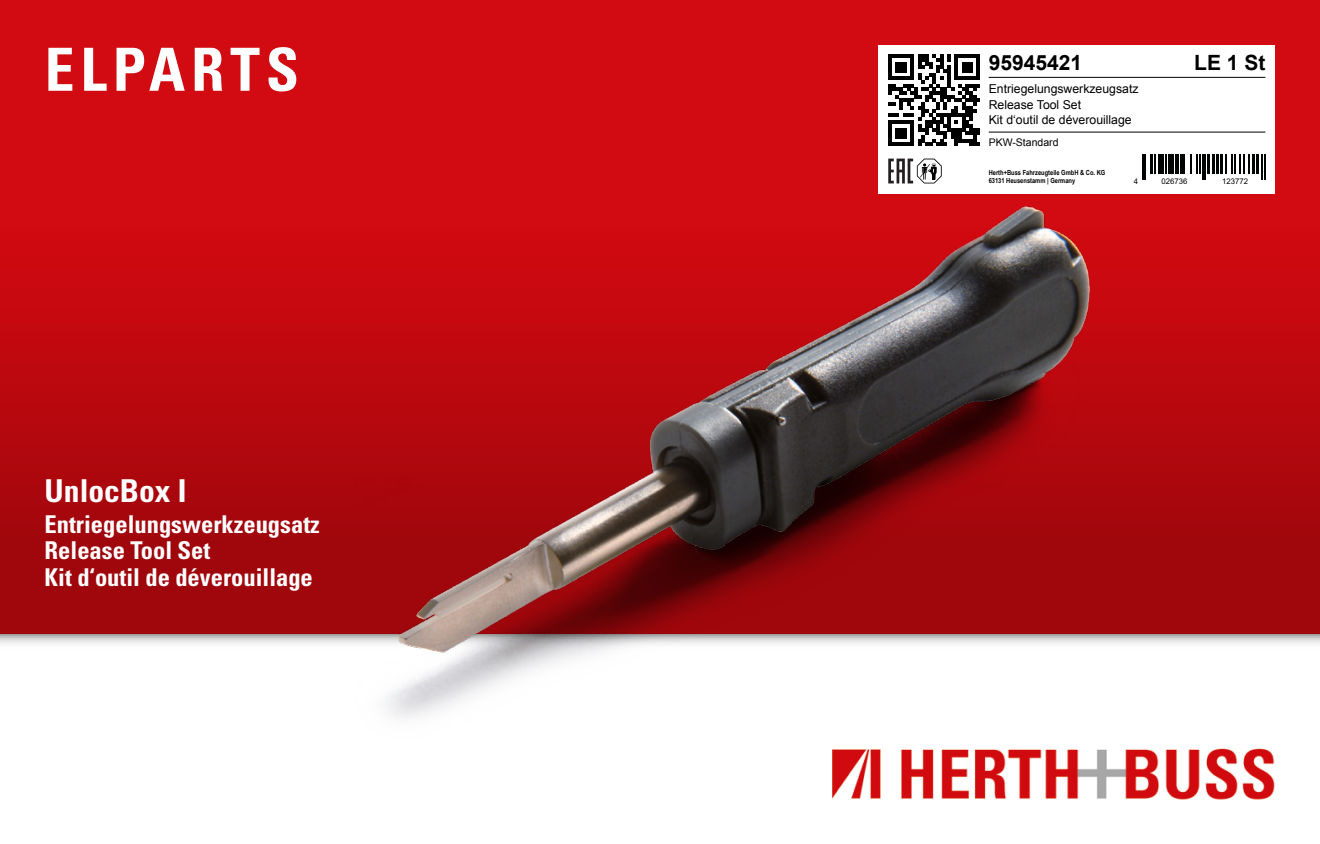
<style>
.page{position:relative;width:1320px;height:844px;background:#fff}
.page>*{position:absolute;margin:0;border:0;box-sizing:border-box;transform-origin:0 0}
.t1{font:700 condensed 59.5px "Univers";letter-spacing:.1em;color:#fff}
.t2{font:700 condensed 31.5px "Univers";color:#fff}
.t3{font:700 condensed 24.5px/26.2px "Univers";color:#fff}
.t4{font:700 21px "Arial";color:#000}
.t5{font:12.25px/15.8px "Arial";color:#000}
.t6{font:10.5px "Arial";color:#000}
.t7{font:7.7px "Arial";color:#010202}
.t8{font:700 7px/8.4px "Arial Narrow";color:#000}
</style>
<div class="page">
<img style="left:831px;top:748px;width:444px;height:52px">
<svg style="left:0;top:632px;width:1320px;height:12px"></svg>
<div style="left:0;top:0;width:1320px;height:632px;background:linear-gradient(to bottom,#df0b12,#9f070c)"></div>
<img style="left:353px;top:200px;width:748px;height:518px">
<div style="left:878px;top:45px;width:397px;height:148px;background:#fff"></div>
<hr style="left:988px;top:77px;width:277px;height:1px;background:#000">
<hr style="left:988px;top:132px;width:277px;height:1px;background:#000">
<hr style="left:1157px;top:154px;width:3px;height:19px;background:#010202">
<hr style="left:1161px;top:154px;width:3px;height:19px;background:#010202">
<svg style="left:1165px;top:154px;width:1px;height:19px"></svg>
<div style="left:1168px;top:154px;width:5px;height:19px;background:#010202"></div>
<svg style="left:1175px;top:154px;width:3px;height:19px"></svg>
<hr style="left:1179px;top:154px;width:3px;height:19px;background:#010202">
<hr style="left:1252px;top:154px;width:3px;height:19px;background:#010202">
<svg style="left:1142px;top:154px;width:13px;height:26px"></svg>
<svg style="left:1183px;top:154px;width:66px;height:26px"></svg>
<svg style="left:1256px;top:154px;width:9px;height:26px"></svg>
<svg style="left:888px;top:54px;width:92px;height:130px"></svg>
<h1 class="t1" style="left:45px;top:33px;width:256px">ELPARTS</h1>
<p class="t2" style="left:45px;top:471px;width:143px">UnlocBox I</p>
<p class="t3" style="left:45px;top:510px;width:276px">Entriegelungswerkzeugsatz<br>Release Tool Set<br>Kit d‘outil de déverouillage</p>
<p class="t4" style="left:988px;top:48px;width:95px">95945421</p>
<p class="t4" style="left:1194px;top:48px;width:73px">LE 1 St</p>
<p class="t5" style="left:988px;top:81px;width:151px">Entriegelungswerkzeugsatz<br>Release Tool Set<br>Kit d‘outil de déverouillage</p>
<p class="t6" style="left:988px;top:135px;width:71px">PKW-Standard</p>
<p class="t8" style="left:988px;top:168px;width:118px">Herth+Buss Fahrzeugteile GmbH &amp; Co. KG<br>63131 Heusenstamm | Germany</p>
<p class="t7" style="left:1133px;top:176px;width:6px">4</p>
<p class="t7" style="left:1161px;top:176px;width:27px">026736</p>
<p class="t7" style="left:1222px;top:176px;width:27px">123772</p>
</div>
